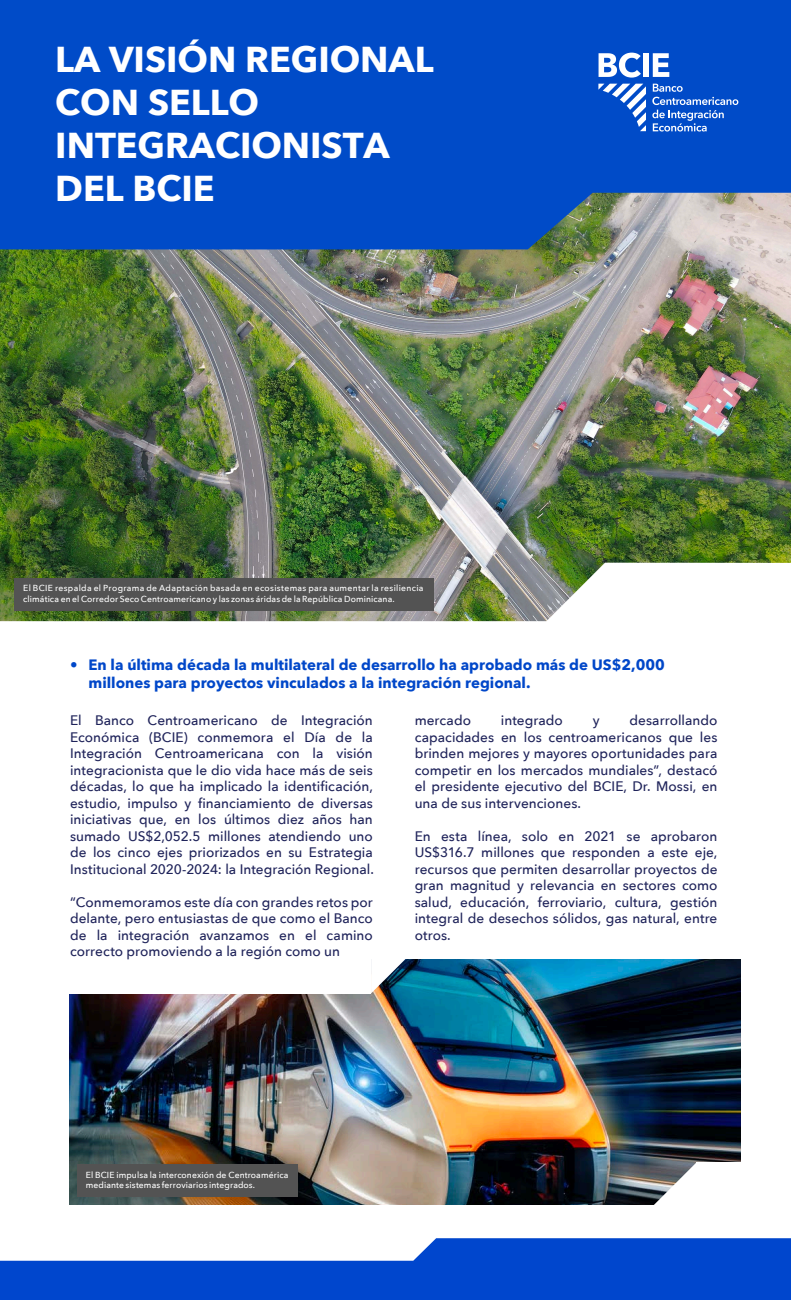
<style>
.page{position:relative;width:791px;height:1300px;background:#fff}
.page>*{position:absolute;margin:0;border:0;box-sizing:border-box;transform-origin:0 0}
.t1{font:700 35.88px/43.1px "Avenir Next";color:#fff}
.t2{font:700 15px/18px "Avenir Next";color:#0047c9}
.t3{font:500 13.75px/16.5px "Avenir Next";color:#1f235a;text-align:justify}
.t4{font:500 8.75px/10.5px "Avenir Next";letter-spacing:.035em;color:#fff}
.t5{font:500 8.75px/10.5px "Avenir Next";letter-spacing:.015em;color:#fff}
</style>
<div class="page">
<img style="left:69px;top:959px;width:670px;height:246px">
<svg style="left:639px;top:1163px;width:57px;height:42px"></svg>
<div style="left:696px;top:1163px;width:56px;height:56px;background:#fff"></div>
<svg style="left:371px;top:959px;width:56px;height:34px"></svg>
<div style="left:28px;top:937px;width:343px;height:56px;background:#fff"></div>
<div style="left:77px;top:1165px;width:220px;height:32px;background:#535353"></div>
<img style="left:0;top:249px;width:790px;height:372px">
<svg style="left:0;top:1238px;width:790px;height:62px;fill:#0046cd"></svg>
<div style="left:0;top:0;width:790px;height:249px;background:#004bc8"></div>
<svg style="left:598px;top:84px;width:47px;height:47px"></svg>
<svg style="left:598px;top:53px;width:42px;height:25px"></svg>
<div style="left:643px;top:53px;width:6px;height:24px;background:#fff"></div>
<svg style="left:652px;top:53px;width:17px;height:24px"></svg>
<svg style="left:652px;top:84px;width:86px;height:48px;background:#2c6ad1"></svg>
<div style="left:14px;top:578px;width:419px;height:33px;background:#535353"></div>
<h1 class="t1" style="left:55px;top:37px;width:380px">LA VISIÓN REGIONAL<br>CON SELLO<br>INTEGRACIONISTA<br>DEL BCIE</h1>
<p class="t4" style="left:23px;top:583px;width:402px">El BCIE respalda el Programa de Adaptación basada en ecosistemas para aumentar la resiliencia climática en el Corredor Seco Centroamericano y las zonas áridas de la República Dominicana.</p>
<p class="t2" style="left:88px;top:656px;width:577px;text-indent:-18px">• En la última década la multilateral de desarrollo ha aprobado más de US$2,000 millones para proyectos vinculados a la integración regional.</p>
<p class="t3" style="left:70px;top:712px;width:305px">El Banco Centroamericano de Integración Económica (BCIE) conmemora el Día de la Integración Centroamericana con la visión integracionista que le dio vida hace más de seis décadas, lo que ha implicado la identificación, estudio, impulso y financiamiento de diversas iniciativas que, en los últimos diez años han sumado US$2,052.5 millones atendiendo uno de los cinco ejes priorizados en su Estrategia Institucional 2020-2024: la Integración Regional.</p>
<p class="t3" style="left:70px;top:893px;width:304px">“Conmemoramos este día con grandes retos por delante, pero entusiastas de que como el Banco de la integración avanzamos en el camino correcto promoviendo a la región como un</p>
<p class="t3" style="left:414px;top:712px;width:304px;text-indent:215px">desarrollando capacidades en los centroamericanos que les brinden mejores y mayores oportunidades para competir en los mercados mundiales”, destacó el presidente ejecutivo del BCIE, Dr. Mossi, en una de sus intervenciones.</p>
<p class="t3" style="left:414px;top:827px;width:304px">En esta línea, solo en 2021 se aprobaron US$316.7 millones que responden a este eje, recursos que permiten desarrollar proyectos de gran magnitud y relevancia en sectores como salud, educación, ferroviario, cultura, gestión integral de desechos sólidos, gas natural, entre otros.</p>
<p class="t3" style="left:414px;top:712px;width:58px">mercado</p>
<p class="t3" style="left:500px;top:712px;width:63px">integrado</p>
<p class="t3" style="left:592px;top:712px;width:8px">y</p>
<p class="t5" style="left:86px;top:1169px;width:204px">El BCIE impulsa la interconexión de Centroamérica mediante sistemas ferroviarios integrados.</p>
</div>
